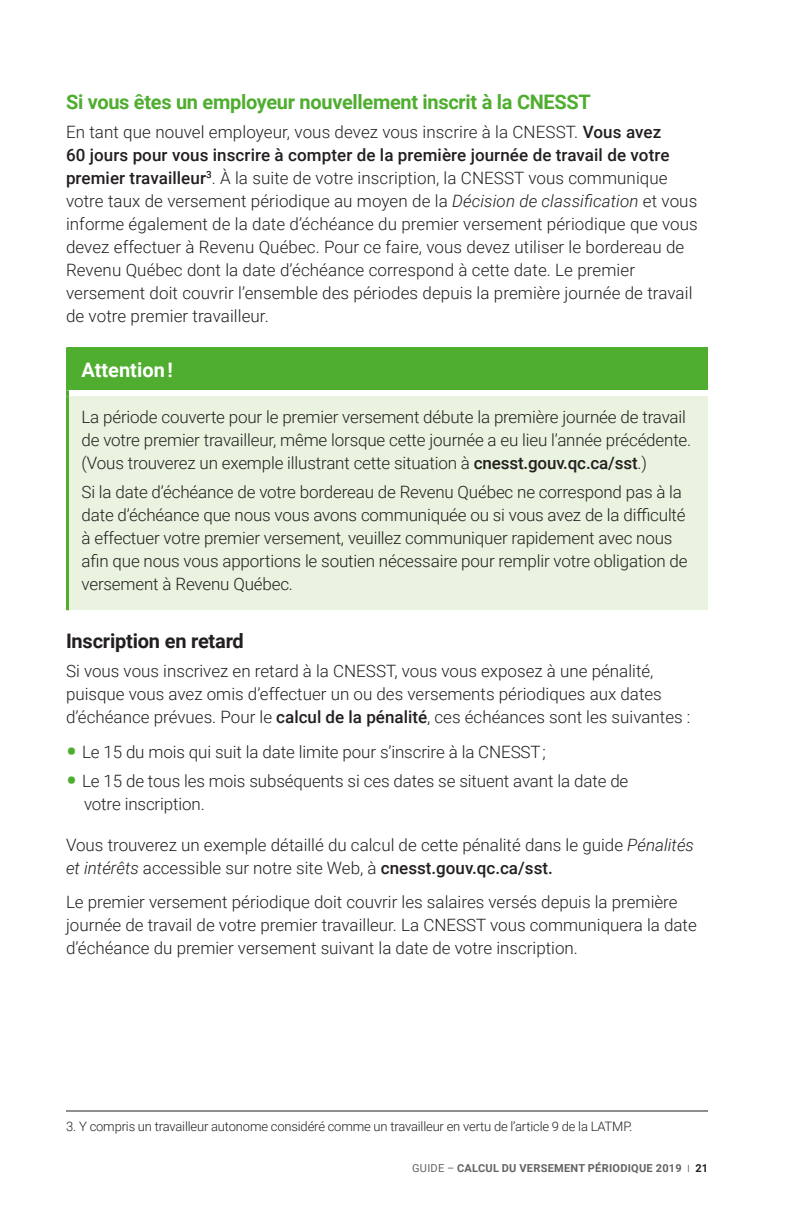
<style>
.page{position:relative;width:792px;height:1224px;background:#fff}
.page>*{position:absolute;margin:0;border:0;box-sizing:border-box;transform-origin:0 0}
._3-Sous-titre_2{font:700 20px "Roboto";letter-spacing:-.015em;color:#4fad2f}
._3-Sous-titre_3{font:700 20px "Roboto";letter-spacing:-.01em;color:#231f20}
.Premierement{font:700 20px "Roboto";color:#fff}
._3-Texte_courant{font:300 17px/23px "Roboto";color:#231f20}
._1-Texte_tableau{font:300 17px/23px "Roboto";letter-spacing:-.01em;color:#231f20}
._3-Notes{font:300 13px "Roboto";letter-spacing:-.01em;color:#231f20}
.t1{font:700 11px "Roboto";letter-spacing:.025em;color:#636366}
.s1{font-weight:500}
.s2{font-style:italic}
.s3{font-weight:700;font-size:30px;color:#4fad2f}
.s4{font-weight:400}
.s5{font-weight:900;font-size:8.6px}
.s6{color:#231f20}
</style>
<div class="page">
<div style="left:68px;top:348px;width:640px;height:42px;background:#4fad2f"></div>
<div style="left:68px;top:396px;width:640px;height:214px;background:#e9f3df"></div>
<hr style="left:66px;top:348px;width:3px;height:42px;background:#4fad2f">
<svg style="left:66px;top:390px;width:3px;height:6px"></svg>
<hr style="left:66px;top:396px;width:3px;height:214px;background:#4fad2f">
<hr style="left:66px;top:1111px;width:642px;height:1px;background:#231f20">
<p class="_3-Sous-titre_2" style="left:66px;top:87px;width:526px">Si vous êtes un employeur nouvellement inscrit à la CNESST</p>
<p class="_3-Texte_courant" style="left:66px;top:119px;width:633px">En tant que nouvel employeur, vous devez vous inscrire à la CNESST. <span class="s1">Vous avez<br>60 jours pour vous inscrire à compter de la première journée de travail de votre premier travailleur</span><sup>3</sup>. À la suite de votre inscription, la CNESST vous communique votre taux de versement périodique au moyen de la <span class="s2">Décision de classification</span> et vous informe également de la date d’échéance du premier versement périodique que vous devez effectuer à Revenu Québec. Pour ce faire, vous devez utiliser le bordereau de Revenu Québec dont la date d’échéance correspond à cette date. Le premier versement doit couvrir l’ensemble des périodes depuis la première journée de travail de votre premier travailleur.</p>
<p class="Premierement" style="left:82px;top:355px;width:93px">Attention !</p>
<p class="_1-Texte_tableau" style="left:82px;top:405px;width:611px">La période couverte pour le premier versement débute la première journée de travail de votre premier travailleur, même lorsque cette journée a eu lieu l’année précédente. (Vous trouverez un exemple illustrant cette situation à <span class="s1">cnesst.gouv.qc.ca/sst</span>.)</p>
<p class="_1-Texte_tableau" style="left:82px;top:480px;width:608px">Si la date d’échéance de votre bordereau de Revenu Québec ne correspond pas à la date d’échéance que nous vous avons communiquée ou si vous avez de la difficulté à effectuer votre premier versement, veuillez communiquer rapidement avec nous afi n que nous vous apportions le soutien nécessaire pour remplir votre obligation de versement à Revenu Québec.</p>
<p class="_3-Sous-titre_3" style="left:66px;top:627px;width:179px">Inscription en retard</p>
<p class="_3-Texte_courant" style="left:66px;top:659px;width:626px">Si vous vous inscrivez en retard à la CNESST, vous vous exposez à une pénalité, puisque vous avez omis d’effectuer un ou des versements périodiques aux dates d’échéance prévues. Pour le <span class="s1">calcul de la pénalité</span>, ces échéances sont les suivantes :</p>
<p class="_3-Texte_courant" style="left:66px;top:740px;width:481px"><span class="s3">•</span> Le 15 du mois qui suit la date limite pour s’inscrire à la CNESST ;</p>
<p class="_3-Texte_courant" style="left:84px;top:769px;width:546px;text-indent:-18px"><span class="s3">•</span> Le 15 de tous les mois subséquents si ces dates se situent avant la date de votre inscription.</p>
<p class="_3-Texte_courant" style="left:66px;top:833px;width:630px">Vous trouverez un exemple détaillé du calcul de cette pénalité dans le guide <span class="s2">Pénalités et intérêts</span> accessible sur notre site Web, à <span class="s1">cnesst.gouv.qc.ca/sst.</span></p>
<p class="_3-Texte_courant" style="left:66px;top:890px;width:632px">Le premier versement périodique doit couvrir les salaires versés depuis la première journée de travail de votre premier travailleur. La CNESST vous communiquera la date d’échéance du premier versement suivant la date de votre inscription.</p>
<p class="_3-Notes" style="left:66px;top:1117px;width:568px">3. Y compris un travailleur autonome considéré comme un travailleur en vertu de l’article 9 de la LATMP.</p>
<p class="t1" style="left:412px;top:1160px;width:297px"><span class="s4">GUIDE –</span> CALCUL DU VERSEMENT PÉRIODIQUE 2019 <span class="s5">|</span> <span class="s6">21</span></p>
</div>
